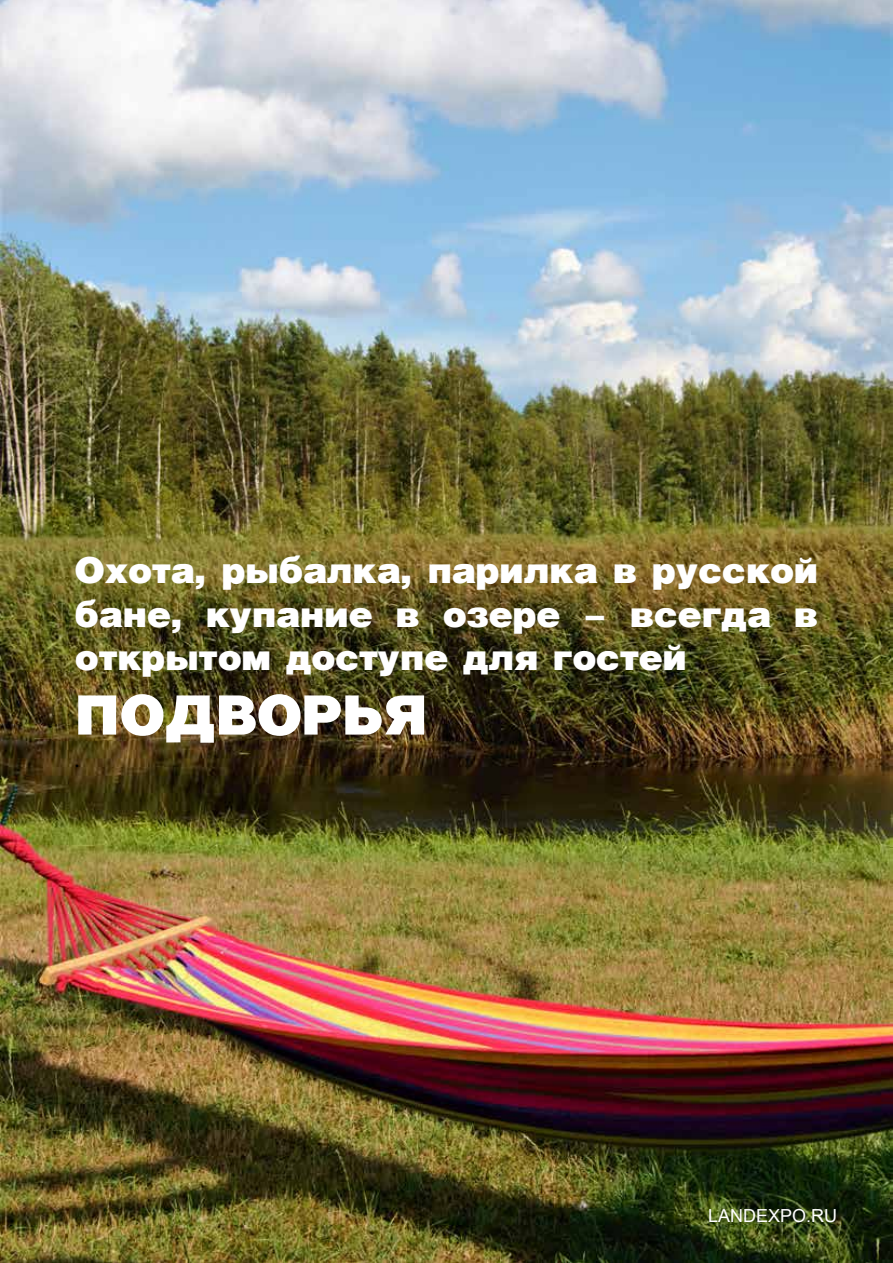
<style>
.page{position:relative;width:893px;height:1263px;background:#fff}
.page>*{position:absolute;margin:0;border:0;box-sizing:border-box;transform-origin:0 0}
.t1{font:900 54px "Helios";color:#fff}
.t2{font:900 36px/43.2px "Helios";color:#fff;text-align:justify}
.t3{font:21px "CM GARDEN R";color:#000}
.t4{font:18px "Arial";color:#fff}
</style>
<div class="page">
<img style="left:0;top:0;width:893px;height:1263px">
<p class="t2" style="left:75px;top:549px;width:745px">Охота, рыбалка, парилка в русской бане, купание в озере - всегда в открытом доступе для гостей</p>
<h1 class="t1" style="left:75px;top:683px;width:354px">ПОДВОРЬЯ</h1>
<p class="t3" style="left:75px;top:748px;width:6px">.</p>
<p class="t4" style="left:708px;top:1203px;width:131px">LANDEXPO.RU</p>
</div>
